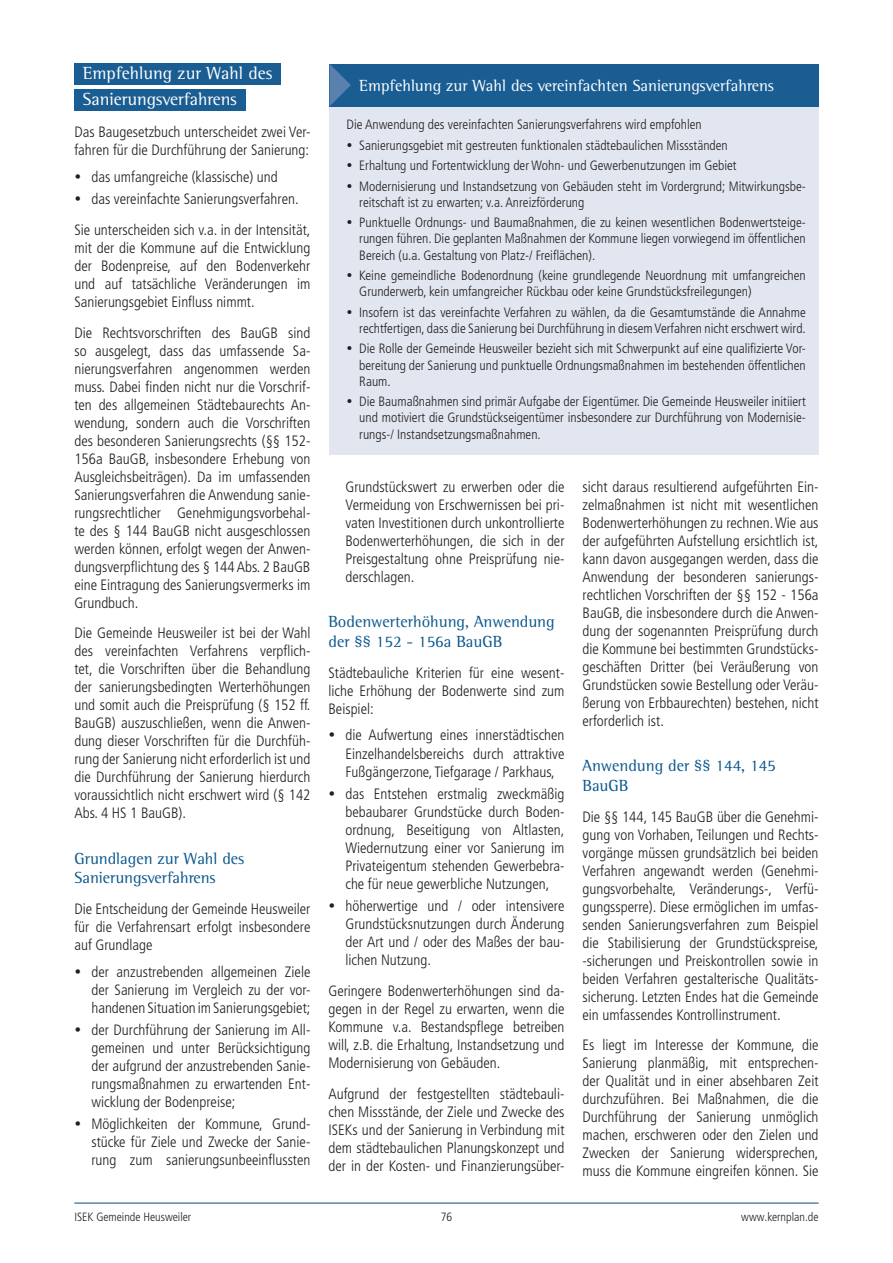
<style>
.page{position:relative;width:893px;height:1263px;background:#fff}
.page>*{position:absolute;margin:0;border:0;box-sizing:border-box;transform-origin:0 0}
.t1{font:18px/25.8px "Rotis Semi Serif Std";color:#fff}
.t2{font:16.5px/19.8px "Rotis Semi Serif Std";color:#0a578d}
.t3{font:16.5px "Rotis Semi Serif Std";color:#fff}
.t4{font:300 condensed 15px/18px "Frutiger LT Pro";color:#231f20;text-align:justify}
.t5{font:300 condensed 13.5px/16.2px "Frutiger LT Pro";color:#231f20;text-align:justify}
.t6{font:300 condensed 12px "Frutiger LT Pro";color:#231f20}
</style>
<div class="page">
<hr style="left:74px;top:1203px;width:745px;height:1px;background:#00467e">
<div style="left:74px;top:64px;width:207px;height:21px;background:#1a5d93"></div>
<div style="left:74px;top:89px;width:171px;height:22px;background:#1a5d93"></div>
<div style="left:330px;top:106px;width:489px;height:349px;background:#e2e6f0"></div>
<div style="left:330px;top:64px;width:489px;height:42px;background:#1a5d93"></div>
<svg style="left:330px;top:64px;width:21px;height:42px"></svg>
<p class="t1" style="left:83px;top:61px;width:191px">Empfehlung zur Wahl des<br>Sanierungsverfahrens</p>
<p class="t4" style="left:74px;top:123px;width:238px">Das Baugesetzbuch unterscheidet zwei Ver&shy;fahren für die Durchführung der Sanierung:</p>
<p class="t4" style="left:74px;top:168px;width:205px">• das umfangreiche (klassische) und</p>
<p class="t4" style="left:74px;top:184px;width:238px;line-height:30.8px">• das vereinfachte Sanierungsverfahren.<br>Sie unterscheiden sich v.a. in der Intensität,</p>
<p class="t4" style="left:74px;top:239px;width:238px">mit der die Kommune auf die Entwicklung der Bodenpreise, auf den Bodenverkehr und auf tatsächliche Veränderungen im Sanierungsgebiet Einfluss nimmt.</p>
<p class="t4" style="left:74px;top:323px;width:238px">Die Rechtsvorschriften des BauGB sind so ausgelegt, dass das umfassende Sa&shy;nierungsverfahren angenommen werden muss. Dabei finden nicht nur die Vorschrif&shy;ten des allgemeinen Städtebaurechts An&shy;wendung, sondern auch die Vorschriften des besonderen Sanierungsrechts (§§ 152- 156a BauGB, insbesondere Erhebung von Ausgleichsbeiträgen). Da im umfassenden Sanierungsverfahren die Anwendung sanie&shy;rungsrechtlicher Genehmigungsvorbehal&shy;te des § 144 BauGB nicht ausgeschlossen werden können, erfolgt wegen der Anwen&shy;dungsverpflichtung des § 144 Abs. 2 BauGB eine Eintragung des Sanierungsvermerks im Grundbuch.</p>
<p class="t4" style="left:74px;top:624px;width:238px">Die Gemeinde Heusweiler ist bei der Wahl des vereinfachten Verfahrens verpflich&shy;tet, die Vorschriften über die Behandlung der sanierungsbedingten Werterhöhungen und somit auch die Preisprüfung (§ 152 ff.<br>BauGB) auszuschließen, wenn die Anwen&shy;dung dieser Vorschriften für die Durchfüh&shy;rung der Sanierung nicht erforderlich ist und die Durchführung der Sanierung hierdurch voraussichtlich nicht erschwert wird (§ 142<br>Abs. 4 HS 1 BauGB).</p>
<p class="t2" style="left:74px;top:848px;width:171px">Grundlagen zur Wahl des<br>Sanierungsverfahrens</p>
<p class="t4" style="left:74px;top:900px;width:238px">Die Entscheidung der Gemeinde Heusweiler für die Verfahrensart erfolgt insbesondere auf Grundlage</p>
<p class="t4" style="left:91px;top:963px;width:221px;text-indent:-17px">• der anzustrebenden allgemeinen Ziele der Sanierung im Vergleich zu der vor&shy;handenen Situation im Sanierungsgebiet;</p>
<p class="t4" style="left:91px;top:1021px;width:221px;text-indent:-17px">• der Durchführung der Sanierung im All&shy;gemeinen und unter Berücksichtigung der aufgrund der anzustrebenden Sanie&shy;rungsmaßnahmen zu erwartenden Ent&shy;wicklung der Bodenpreise;</p>
<p class="t4" style="left:91px;top:1115px;width:221px;text-indent:-17px">• Möglichkeiten der Kommune, Grund&shy;stücke für Ziele und Zwecke der Sanie&shy;rung zum sanierungsunbeeinflussten</p>
<p class="t3" style="left:359px;top:76px;width:416px">Empfehlung zur Wahl des vereinfachten Sanierungsverfahrens</p>
<p class="t5" style="left:347px;top:117px;width:357px">Die Anwendung des vereinfachten Sanierungsverfahrens wird empfohlen</p>
<p class="t5" style="left:347px;top:137px;width:383px">• Sanierungsgebiet mit gestreuten funktionalen städtebaulichen Missständen</p>
<p class="t5" style="left:347px;top:157px;width:392px">• Erhaltung und Fortentwicklung der Wohn- und Gewerbenutzungen im Gebiet</p>
<p class="t5" style="left:359px;top:178px;width:448px;text-indent:-13px">• Modernisierung und Instandsetzung von Gebäuden steht im Vordergrund; Mitwirkungsbe&shy;reitschaft ist zu erwarten; v.a. Anreizförderung</p>
<p class="t5" style="left:359px;top:215px;width:448px;text-indent:-13px">• Punktuelle Ordnungs- und Baumaßnahmen, die zu keinen wesentlichen Bodenwertsteige&shy;rungen führen. Die geplanten Maßnahmen der Kommune liegen vorwiegend im öffentlichen Bereich (u.a. Gestaltung von Platz-/ Freiflächen).</p>
<p class="t5" style="left:359px;top:267px;width:448px;text-indent:-13px">• Keine gemeindliche Bodenordnung (keine grundlegende Neuordnung mit umfangreichen<br>Grunderwerb, kein umfangreicher Rückbau oder keine Grundstücksfreilegungen)</p>
<p class="t5" style="left:347px;top:304px;width:461px;text-align:right">• Insofern ist das vereinfachte Verfahren zu wählen, da die Gesamtumstände die Annahme rechtfertigen, dass die Sanierung bei Durchführung in diesem Verfahren nicht erschwert wird.</p>
<p class="t5" style="left:359px;top:341px;width:448px;text-indent:-13px">• Die Rolle der Gemeinde Heusweiler bezieht sich mit Schwerpunkt auf eine qualifizierte Vor&shy;bereitung der Sanierung und punktuelle Ordnungsmaßnahmen im bestehenden öffentlichen Raum.</p>
<p class="t5" style="left:359px;top:394px;width:448px;text-indent:-13px">• Die Baumaßnahmen sind primär Aufgabe der Eigentümer. Die Gemeinde Heusweiler initiiert und motiviert die Grundstückseigentümer insbesondere zur Durchführung von Modernisie&shy;rungs-/ Instandsetzungsmaßnahmen.</p>
<p class="t4" style="left:345px;top:478px;width:221px">Grundstückswert zu erwerben oder die Vermeidung von Erschwernissen bei pri&shy;vaten Investitionen durch unkontrollierte Bodenwerterhöhungen, die sich in der Preisgestaltung ohne Preisprüfung nie&shy;derschlagen.</p>
<p class="t2" style="left:328px;top:612px;width:228px">Bodenwerterhöhung, Anwendung der §§ 152 - 156a BauGB</p>
<p class="t4" style="left:328px;top:664px;width:238px">Städtebauliche Kriterien für eine wesent&shy;liche Erhöhung der Bodenwerte sind zum Beispiel:</p>
<p class="t4" style="left:345px;top:726px;width:221px;text-indent:-17px">• die Aufwertung eines innerstädtischen Einzelhandelsbereichs durch attraktive Fußgängerzone, Tiefgarage / Parkhaus,</p>
<p class="t4" style="left:345px;top:785px;width:221px;text-indent:-17px">• das Entstehen erstmalig zweckmäßig bebaubarer Grundstücke durch Boden&shy;ordnung, Beseitigung von Altlasten, Wiedernutzung einer vor Sanierung im Privateigentum stehenden Gewerbebra&shy;che für neue gewerbliche Nutzungen,</p>
<p class="t4" style="left:345px;top:897px;width:221px;text-indent:-17px">• höherwertige und / oder intensivere Grundstücksnutzungen durch Änderung der Art und / oder des Maßes der bau&shy;lichen Nutzung.</p>
<p class="t4" style="left:328px;top:982px;width:238px">Geringere Bodenwerterhöhungen sind da&shy;gegen in der Regel zu erwarten, wenn die Kommune v.a. Bestandspflege betreiben will, z.B. die Erhaltung, Instandsetzung und Modernisierung von Gebäuden.</p>
<p class="t4" style="left:328px;top:1084px;width:238px">Aufgrund der festgestellten städtebauli&shy;chen Missstände, der Ziele und Zwecke des ISEKs und der Sanierung in Verbindung mit dem städtebaulichen Planungskonzept und der in der Kosten- und Finanzierungsüber-</p>
<p class="t4" style="left:582px;top:478px;width:238px">sicht daraus resultierend aufgeführten Ein&shy;zelmaßnahmen ist nicht mit wesentlichen Bodenwerterhöhungen zu rechnen. Wie aus der aufgeführten Aufstellung ersichtlich ist, kann davon ausgegangen werden, dass die Anwendung der besonderen sanierungs&shy;rechtlichen Vorschriften der §§ 152 - 156a BauGB, die insbesondere durch die Anwen&shy;dung der sogenannten Preisprüfung durch die Kommune bei bestimmten Grundstücks&shy;geschäften Dritter (bei Veräußerung von Grundstücken sowie Bestellung oder Veräu&shy;ßerung von Erbbaurechten) bestehen, nicht erforderlich ist.</p>
<p class="t2" style="left:582px;top:756px;width:195px">Anwendung der §§ 144, 145<br>BauGB</p>
<p class="t4" style="left:582px;top:808px;width:238px">Die §§ 144, 145 BauGB über die Genehmi&shy;gung von Vorhaben, Teilungen und Rechts&shy;vorgänge müssen grundsätzlich bei beiden Verfahren angewandt werden (Genehmi&shy;gungsvorbehalte, Veränderungs-, Verfü&shy;gungssperre). Diese ermöglichen im umfas&shy;senden Sanierungsverfahren zum Beispiel die Stabilisierung der Grundstückspreise, -sicherungen und Preiskontrollen sowie in beiden Verfahren gestalterische Qualitäts&shy;sicherung. Letzten Endes hat die Gemeinde ein umfassendes Kontrollinstrument.</p>
<p class="t4" style="left:582px;top:1036px;width:238px">Es liegt im Interesse der Kommune, die Sanierung planmäßig, mit entsprechen&shy;der Qualität und in einer absehbaren Zeit durchzuführen. Bei Maßnahmen, die die Durchführung der Sanierung unmöglich machen, erschweren oder den Zielen und Zwecken der Sanierung widersprechen, muss die Kommune eingreifen können. Sie</p>
<p class="t6" style="left:74px;top:1210px;width:118px">ISEK Gemeinde Heusweiler</p>
<p class="t6" style="left:441px;top:1210px;width:13px">76</p>
<p class="t6" style="left:741px;top:1210px;width:79px">www.kernplan.de</p>
</div>
